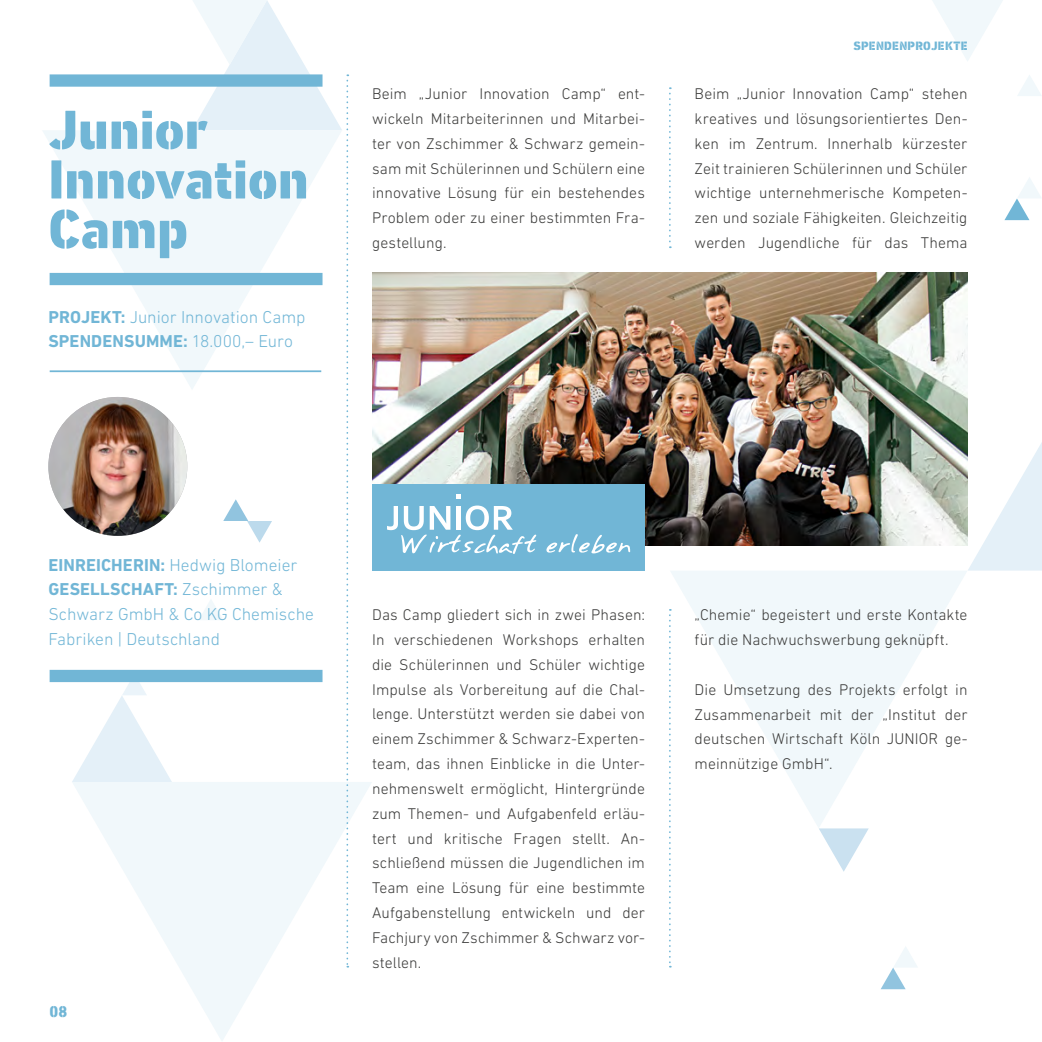
<style>
.page{position:relative;width:1042px;height:1042px;background:#fff}
.page>*{position:absolute;margin:0;border:0;box-sizing:border-box;transform-origin:0 0}
.t1{font:800 56px/49.7px "DIN Next Stencil";letter-spacing:-.005em;color:#71b6d6}
.t2{font:300 17.5px/24.8px "DIN Next LT Pro";color:#71b6d6}
.t3{font:300 15.75px/24.8px "DIN Next LT Pro";letter-spacing:.005em;color:#3a3a39;text-align:justify}
.t4{font:800 15.75px "DIN Next Stencil";color:#71b6d6}
.t5{font:800 12.25px "DIN Next Stencil";letter-spacing:.02em;color:#71b6d6}
.s1{font-weight:700}
</style>
<div class="page">
<svg style="left:967px;top:442px;width:75px;height:128px"></svg>
<svg style="left:43px;top:130px;width:149px;height:259px;fill:#f1f8fb"></svg>
<svg style="left:72px;top:782px;width:300px;height:259px"></svg>
<svg style="left:671px;top:571px;width:296px;height:257px;fill:#f1f8fb"></svg>
<svg style="left:932px;top:0;width:71px;height:61px"></svg>
<svg style="left:1004px;top:177px;width:37px;height:43px"></svg>
<svg style="left:1018px;top:75px;width:23px;height:21px"></svg>
<svg style="left:881px;top:947px;width:36px;height:42px"></svg>
<svg style="left:72px;top:682px;width:100px;height:100px"></svg>
<svg style="left:819px;top:828px;width:50px;height:44px"></svg>
<svg style="left:192px;top:0;width:156px;height:967px"></svg>
<img style="left:372px;top:273px;width:595px;height:273px">
<svg style="left:669px;top:609px;width:2px;height:358px"></svg>
<svg style="left:669px;top:87px;width:2px;height:161px"></svg>
<div style="left:372px;top:484px;width:273px;height:86px;background:#71b6d6"></div>
<svg style="left:546px;top:534px;width:84px;height:19px"></svg>
<svg style="left:387px;top:505px;width:149px;height:49px"></svg>
<svg style="left:457px;top:495px;width:4px;height:4px"></svg>
<div style="left:50px;top:74px;width:272px;height:13px;background:#71b6d6"></div>
<div style="left:50px;top:273px;width:272px;height:12px;background:#71b6d6"></div>
<div style="left:50px;top:670px;width:272px;height:12px;background:#71b6d6"></div>
<hr style="left:50px;top:370px;width:271px;height:2px;background:#71b6d6">
<img style="left:48px;top:397px;width:139px;height:139px;border-radius:69px">
<h1 class="t1" style="left:48px;top:107px;width:262px">Junior<br>Innovation<br>Camp</h1>
<p class="t2" style="left:48px;top:304px;width:259px"><span class="s1">PROJEKT:</span> Junior Innovation Camp<br><span class="s1">SPENDENSUMME:</span> 18.000,– Euro</p>
<p class="t3" style="left:372px;top:81px;width:274px">Beim „Junior Innovation Camp“ ent&shy;wickeln Mitarbeiterinnen und Mitarbei&shy;ter von Zschimmer &amp; Schwarz gemein&shy;sam mit Schülerinnen und Schülern eine innovative Lösung für ein bestehendes Problem oder zu einer bestimmten Fra&shy;gestellung.</p>
<p class="t5" style="left:853px;top:38px;width:116px">SPENDENPROJEKTE</p>
<p class="t3" style="left:694px;top:81px;width:274px">Beim „Junior Innovation Camp“ stehen kreatives und lösungsorientiertes Den&shy;ken im Zentrum. Innerhalb kürzester Zeit trainieren Schülerinnen und Schüler wichtige unternehmerische Kompeten&shy;zen und soziale Fähigkeiten. Gleichzeitig werden Jugendliche für das Thema</p>
<p class="t2" style="left:48px;top:552px;width:267px"><span class="s1">EINREICHERIN:</span> Hedwig Blomeier<br><span class="s1">GESELLSCHAFT:</span> Zschimmer &amp;<br>Schwarz GmbH &amp; Co KG Chemische<br>Fabriken | Deutschland</p>
<p class="t4" style="left:50px;top:1002px;width:19px">08</p>
<p class="t3" style="left:372px;top:602px;width:274px">Das Camp gliedert sich in zwei Phasen:<br>In verschiedenen Workshops erhalten die Schülerinnen und Schüler wichtige Impulse als Vorbereitung auf die Chal&shy;lenge. Unterstützt werden sie dabei von einem Zschimmer &amp; Schwarz-Experten&shy;team, das ihnen Einblicke in die Unter&shy;nehmenswelt ermöglicht, Hintergründe zum Themen- und Aufgabenfeld erläu&shy;tert und kritische Fragen stellt. An&shy;schließend müssen die Jugendlichen im Team eine Lösung für eine bestimmte Aufgabenstellung entwickeln und der Fachjury von Zschimmer &amp; Schwarz vor&shy;stellen.</p>
<p class="t3" style="left:694px;top:602px;width:274px">„Chemie“ begeistert und erste Kontakte für die Nachwuchswerbung geknüpft.</p>
<p class="t3" style="left:694px;top:677px;width:274px">Die Umsetzung des Projekts erfolgt in Zusammenarbeit mit der „Institut der deutschen Wirtschaft Köln JUNIOR ge&shy;meinnützige GmbH“.</p>
</div>
